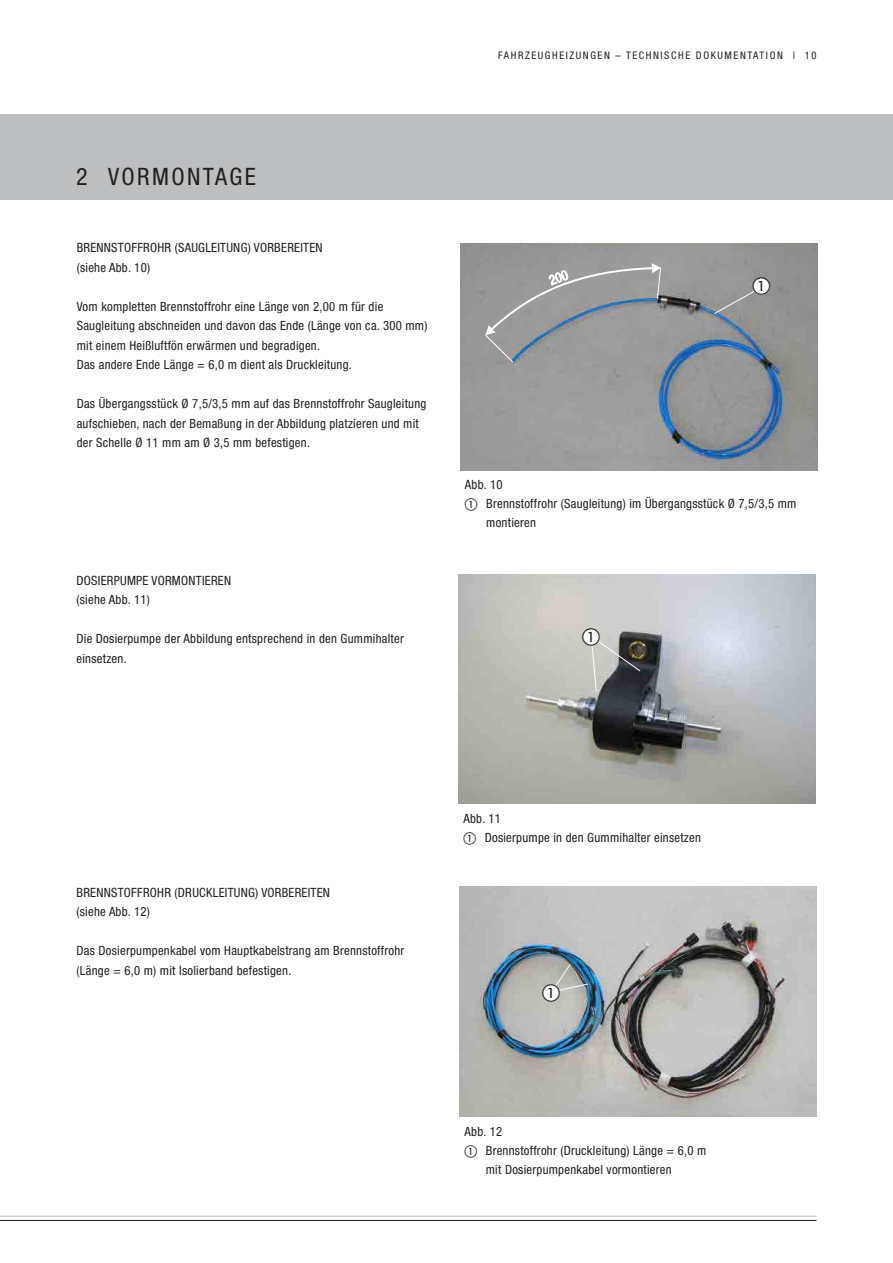
<style>
.page{position:relative;width:893px;height:1263px;background:#fff}
.page>*{position:absolute;margin:0;border:0;box-sizing:border-box;transform-origin:0 0}
.t1{font:condensed 24px "Helvetica Neue LT";letter-spacing:.1em;color:#231f20}
.t2{font:18px "European Pi One";color:#231f20}
.t3{font:condensed 12.75px/19.5px "Helvetica Neue LT";letter-spacing:.02em;color:#231f20}
.t4{font:condensed 10.5px "Helvetica Neue LT";letter-spacing:.15em;color:#231f20}
.s1{font-family:"European Pi One";font-stretch:normal}
</style>
<div class="page">
<div style="left:0;top:115px;width:893px;height:85px;background:#bcbec0"></div>
<hr style="left:0;top:1216px;width:816px;height:1px;background:#bcbec0">
<hr style="left:0;top:1220px;width:816px;height:1px;background:#231f20">
<img style="left:460px;top:244px;width:357px;height:226px">
<svg style="left:484px;top:263px;width:177px;height:100px;background:#9a9c9d"></svg>
<svg style="left:713px;top:288px;width:46px;height:27px"></svg>
<div style="left:753px;top:278px;width:17px;height:17px;background:#fff;border-radius:50%"></div>
<img style="left:458px;top:574px;width:358px;height:230px">
<svg style="left:591px;top:636px;width:50px;height:57px;background:#777776"></svg>
<div style="left:583px;top:629px;width:17px;height:17px;background:#fff;border-radius:50%"></div>
<img style="left:460px;top:886px;width:357px;height:231px">
<svg style="left:551px;top:963px;width:38px;height:30px"></svg>
<div style="left:543px;top:984px;width:17px;height:17px;background:#fff;border-radius:50%"></div>
<p class="t4" style="left:498px;top:50px;width:320px">Fahrzeugheizungen – Technische Dokumentat ion | 10</p>
<h1 class="t1" style="left:76px;top:162px;width:181px">2 Vormontage</h1>
<p class="t3" style="left:77px;top:238px;width:15px">BRENNS</p>
<p class="t3" style="left:118px;top:238px;width:34px">TOFFROHR</p>
<p class="t3" style="left:175px;top:238px;width:11px">(SAUGLEI</p>
<p class="t3" style="left:220px;top:238px;width:67px">TUNG) VORBEREI</p>
<p class="t3" style="left:303px;top:238px;width:14px">TEN</p>
<p class="t3" style="left:77px;top:258px;width:75px">(siehe Abb. 10)</p>
<p class="t3" style="left:77px;top:297px;width:352px">Vom kompletten Brennstoffrohr eine Länge von 2,00 m für die Saugleitung abschneiden und davon das Ende (Länge von ca. 300 mm) mit einem Heißluftfön erwärmen und begradigen.<br>Das andere Ende Länge = 6,0 m dient als Druckleitung.</p>
<p class="t3" style="left:77px;top:394px;width:351px">Das Übergangsstück Ø 7,5/3,5 mm auf das Brennstoffrohr Saugleitung aufschieben, nach der Bemaßung in der Abbildung platzieren und mit der Schelle Ø 11 mm am Ø 3,5 mm befestigen.</p>
<h2 class="t2" style="left:752px;top:276px;width:19px">A</h2>
<p class="t3" style="left:465px;top:475px;width:39px">Abb. 10</p>
<p class="t3" style="left:465px;top:493px;width:333px"><span class="s1">A</span> Brennstoffrohr (Saugleitung) im Übergangsstück Ø 7,5/3,5 mm</p>
<p class="t3" style="left:486px;top:513px;width:51px">montieren</p>
<p class="t3" style="left:77px;top:570px;width:15px">DOSIERPUMPE</p>
<p class="t3" style="left:152px;top:570px;width:15px">VORMON</p>
<p class="t3" style="left:196px;top:570px;width:13px">TIEREN</p>
<p class="t3" style="left:77px;top:590px;width:75px">(siehe Abb. 11)</p>
<p class="t3" style="left:77px;top:629px;width:329px">Die Dosierpumpe der Abbildung entsprechend in den Gummihalter einsetzen.</p>
<h2 class="t2" style="left:582px;top:628px;width:19px">A</h2>
<p class="t3" style="left:77px;top:882px;width:15px">BRENNS</p>
<p class="t3" style="left:118px;top:882px;width:34px">TOFFROHR</p>
<p class="t3" style="left:175px;top:882px;width:18px">(DRUCKLEI</p>
<p class="t3" style="left:228px;top:882px;width:67px">TUNG) VORBEREI</p>
<p class="t3" style="left:311px;top:882px;width:14px">TEN</p>
<p class="t3" style="left:77px;top:902px;width:75px">(siehe Abb. 12)</p>
<p class="t3" style="left:77px;top:941px;width:329px">Das Dosierpumpenkabel vom Hauptkabelstrang am Brennstoffrohr (Länge = 6,0 m) mit Isolierband befestigen.</p>
<p class="t3" style="left:463px;top:809px;width:239px;line-height:18.6px">Abb. 11<br><span class="s1">A</span> Dosierpumpe in den Gummihalter einsetzen</p>
<h2 class="t2" style="left:542px;top:983px;width:19px">A</h2>
<p class="t3" style="left:465px;top:1122px;width:39px">Abb. 12</p>
<p class="t3" style="left:465px;top:1140px;width:243px"><span class="s1">A</span> Brennstoffrohr (Druckleitung) Länge = 6,0 m</p>
<p class="t3" style="left:486px;top:1160px;width:187px">mit Dosierpumpenkabel vormontieren</p>
</div>
